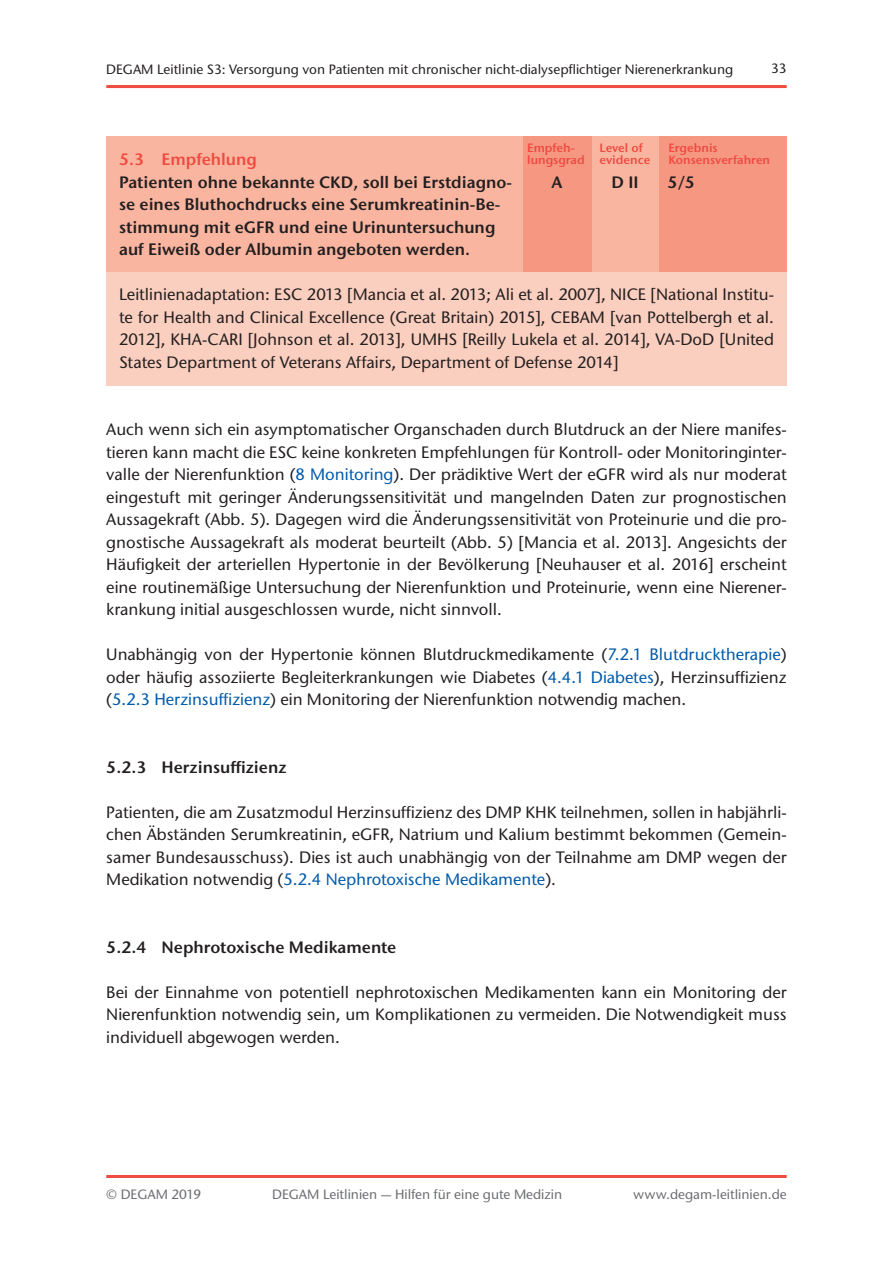
<style>
.page{position:relative;width:893px;height:1263px;background:#fff}
.page>*{position:absolute;margin:0;border:0;box-sizing:border-box;transform-origin:0 0}
.t1{font:500 16.5px/22.5px "Stone Sans ITC Std";color:#231f20;text-align:justify}
.t2{font:600 16.5px/22.5px "Stone Sans ITC Pro";color:#231f20}
.t3{font:600 16.5px "Stone Sans ITC Pro";color:#ef4b40}
.t4{font:500 13.5px "Stone Sans ITC Std";color:#231f20}
.t5{font:500 13.5px "Stone Sans ITC Std";color:#6c6d70}
.t6{font:600 12px/12px "Stone Sans ITC Pro";color:#ef4b40}
.s1{color:#015aaa}
</style>
<div class="page">
<div style="left:106px;top:136px;width:681px;height:136px;background:#f9b5a0"></div>
<div style="left:659px;top:136px;width:128px;height:136px;background:#f69782"></div>
<div style="left:523px;top:136px;width:68px;height:136px;background:#f69782"></div>
<div style="left:106px;top:272px;width:681px;height:113px;background:#fbcfbf"></div>
<hr style="left:106px;top:85px;width:681px;height:3px;background:#ef4b40">
<hr style="left:106px;top:1175px;width:681px;height:3px;background:#ef4b40">
<p class="t4" style="left:106px;top:61px;width:628px">DEGAM Leitlinie S3: Versorgung von Patienten mit chronischer nicht-dialysepflichtiger Nierenerkrankung</p>
<p class="t4" style="left:771px;top:60px;width:17px">33</p>
<p class="t6" style="left:527px;top:142px;width:59px">Empfeh&shy;lungsgrad</p>
<p class="t6" style="left:668px;top:142px;width:103px">Ergebnis<br>Konsensverfahren</p>
<p class="t6" style="left:600px;top:142px;width:52px">Level of evidence</p>
<p class="t3" style="left:119px;top:149px;width:139px">5.3 Empfehlung</p>
<p class="t2" style="left:119px;top:171px;width:394px">Patienten ohne bekannte CKD, soll bei Erstdiagno&shy;se eines Bluthochdrucks eine Serumkreatinin-Be&shy;stimmung mit eGFR und eine Urinuntersuchung auf Eiweiß oder Albumin angeboten werden.</p>
<p class="t1" style="left:119px;top:283px;width:656px">Leitlinienadaptation: ESC 2013 [Mancia et al. 2013; Ali et al. 2007], NICE [National Institu&shy;te for Health and Clinical Excellence (Great Britain) 2015], CEBAM [van Pottelbergh et al.<br>2012], KHA-CARI [Johnson et al. 2013], UMHS [Reilly Lukela et al. 2014], VA-DoD [United States Department of Veterans Affairs, Department of Defense 2014]</p>
<p class="t2" style="left:552px;top:171px;width:12px">A</p>
<p class="t2" style="left:612px;top:171px;width:29px">D II</p>
<p class="t2" style="left:668px;top:171px;width:29px">5/5</p>
<p class="t1" style="left:106px;top:418px;width:682px">Auch wenn sich ein asymptomatischer Organschaden durch Blutdruck an der Niere manifes&shy;tieren kann macht die ESC keine konkreten Empfehlungen für Kontroll- oder Monitoringinter&shy;valle der Nierenfunktion (<span class="s1">8 Monitoring</span>). Der prädiktive Wert der eGFR wird als nur moderat eingestuft mit geringer Änderungssensitivität und mangelnden Daten zur prognostischen Aussagekraft (Abb. 5). Dagegen wird die Änderungssensitivität von Proteinurie und die pro&shy;gnostische Aussagekraft als moderat beurteilt (Abb. 5) [Mancia et al. 2013]. Angesichts der Häufigkeit der arteriellen Hypertonie in der Bevölkerung [Neuhauser et al. 2016] erscheint eine routinemäßige Untersuchung der Nierenfunktion und Proteinurie, wenn eine Nierener&shy;krankung initial ausgeschlossen wurde, nicht sinnvoll.</p>
<p class="t1" style="left:106px;top:643px;width:682px">Unabhängig von der Hypertonie können Blutdruckmedikamente (<span class="s1">7.2.1 Blutdrucktherapie</span>) oder häufig assoziierte Begleiterkrankungen wie Diabetes (<span class="s1">4.4.1 Diabetes</span>), Herzinsuffizienz (<span class="s1">5.2.3 Herzinsuffizienz</span>) ein Monitoring der Nierenfunktion notwendig machen.</p>
<p class="t2" style="left:106px;top:756px;width:182px">5.2.3 Herzinsuffizienz</p>
<p class="t1" style="left:106px;top:801px;width:682px">Patienten, die am Zusatzmodul Herzinsuffizienz des DMP KHK teilnehmen, sollen in habjährli&shy;chen Äbständen Serumkreatinin, eGFR, Natrium und Kalium bestimmt bekommen (Gemein&shy;samer Bundesausschuss). Dies ist auch unabhängig von der Teilnahme am DMP wegen der Medikation notwendig (<span class="s1">5.2.4 Nephrotoxische Medikamente</span>).</p>
<p class="t2" style="left:106px;top:936px;width:291px">5.2.4 Nephrotoxische Medikamente</p>
<p class="t1" style="left:106px;top:981px;width:682px">Bei der Einnahme von potentiell nephrotoxischen Medikamenten kann ein Monitoring der Nierenfunktion notwendig sein, um Komplikationen zu vermeiden. Die Notwendigkeit muss individuell abgewogen werden.</p>
<p class="t5" style="left:106px;top:1186px;width:96px">© DEGAM 2019</p>
<p class="t5" style="left:272px;top:1186px;width:292px">DEGAM Leitlinien — Hilfen für eine gute Medizin</p>
<p class="t5" style="left:633px;top:1186px;width:155px">www.degam-leitlinien.de</p>
</div>
